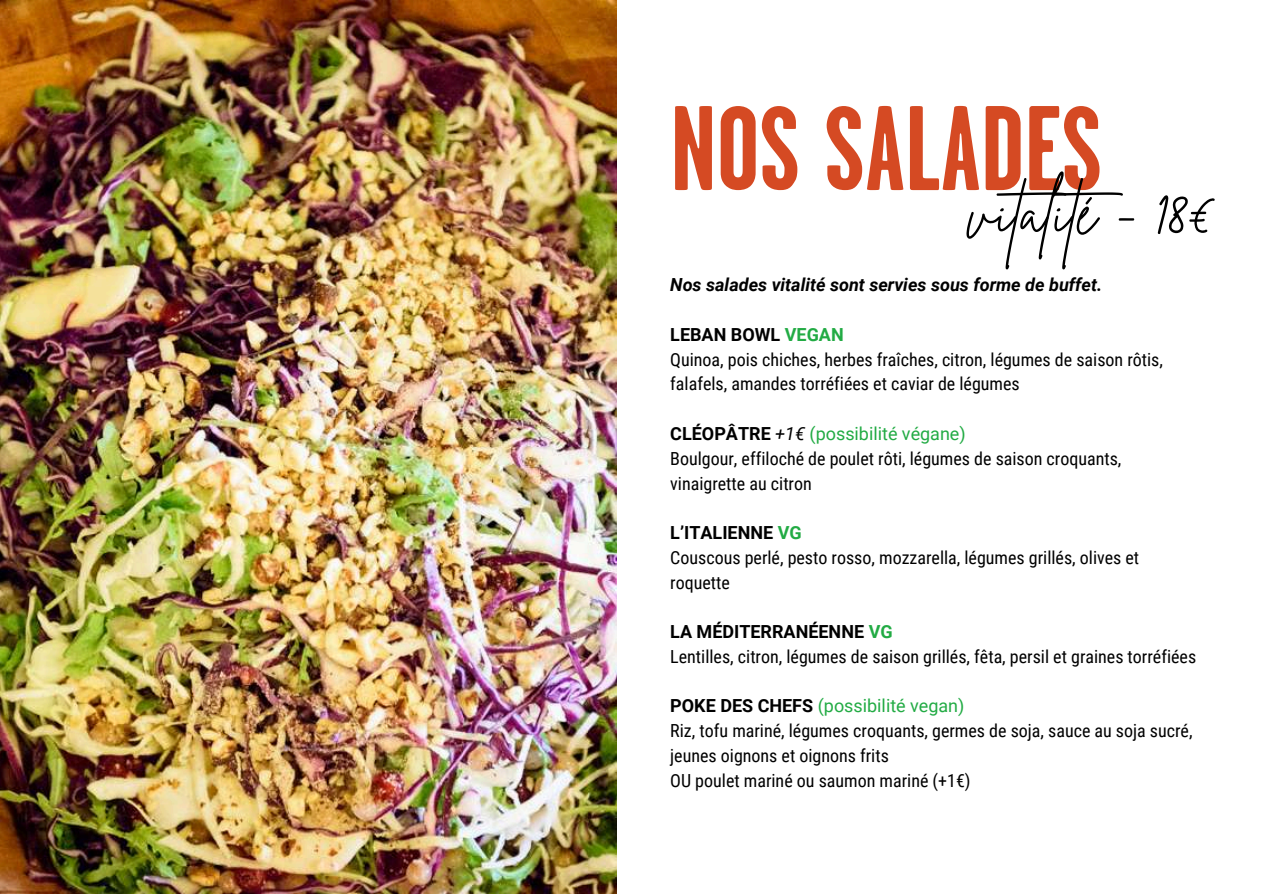
<style>
.page{position:relative;width:1263px;height:894px;background:#fff}
.page>*{position:absolute;margin:0;border:0;box-sizing:border-box;transform-origin:0 0}
.t1{font:700 120px "Garage Gothic";color:#d54a23}
.t2{font:62.25px "Brittany Signature";color:#000}
.t3{font:18px/24.8px "Roboto Condensed";color:#000}
.t4{font:18px "Roboto";color:#22ab44}
.t5{font:italic 700 18px "Roboto";color:#000}
.t6{font:700 18px "Roboto";color:#000}
.s1{color:#22ab44}
.s2{font-weight:700;color:#000}
.s3{font-style:italic;color:#000}
</style>
<div class="page">
<img style="left:0;top:0;width:616px;height:893px">
<h1 class="t1" style="left:670px;top:106px;width:434px">NOS SALADES</h1>
<h2 class="t2" style="left:968px;top:171px;width:248px">vitalité - 18€</h2>
<p class="t5" style="left:670px;top:274px;width:433px">Nos salades vitalité sont servies sous forme de buffet.</p>
<p class="t6" style="left:670px;top:324px;width:175px">LEBAN BOWL <span class="s1">VEGAN</span></p>
<p class="t3" style="left:670px;top:347px;width:494px">Quinoa, pois chiches, herbes fraîches, citron, légumes de saison rôtis, falafels, amandes torréfiées et caviar de légumes</p>
<p class="t4" style="left:670px;top:423px;width:297px"><span class="s2">CLÉOPÂTRE</span> <span class="s3">+1€</span> (possibilité végane)</p>
<p class="t3" style="left:670px;top:446px;width:453px">Boulgour, effiloché de poulet rôti, légumes de saison croquants, vinaigrette au citron</p>
<p class="t6" style="left:670px;top:522px;width:133px">L’ITALIENNE <span class="s1">VG</span></p>
<p class="t3" style="left:670px;top:545px;width:470px">Couscous perlé, pesto rosso, mozzarella, légumes grillés, olives et roquette</p>
<p class="t6" style="left:670px;top:621px;width:224px">LA MÉDITERRANÉENNE <span class="s1">VG</span></p>
<p class="t3" style="left:670px;top:644px;width:527px">Lentilles, citron, légumes de saison grillés, fêta, persil et graines torréfiées</p>
<p class="t4" style="left:670px;top:695px;width:296px"><span class="s2">POKE DES CHEFS</span> (possibilité vegan)</p>
<p class="t3" style="left:670px;top:718px;width:524px">Riz, tofu mariné, légumes croquants, germes de soja, sauce au soja sucré, jeunes oignons et oignons frits<br>OU poulet mariné ou saumon mariné (+1€)</p>
</div>
